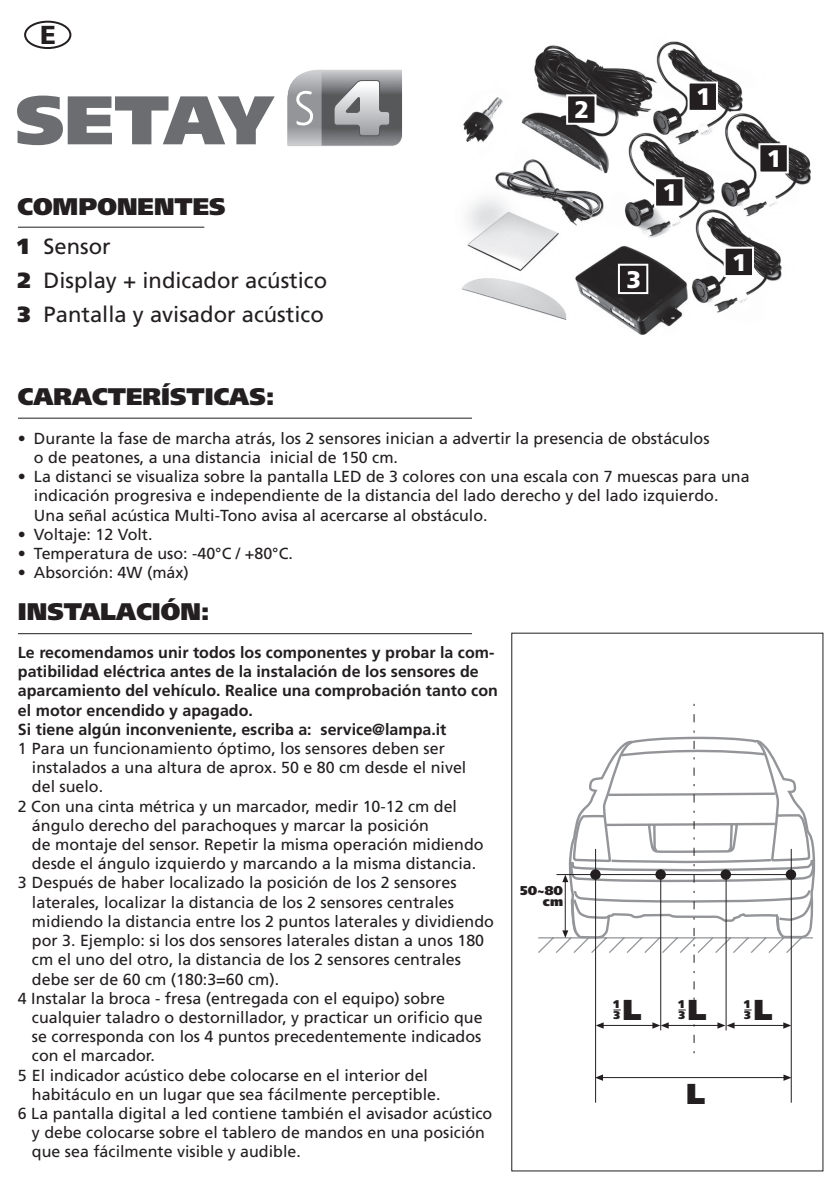
<style>
.page{position:relative;width:840px;height:1191px;background:#fff}
.page>*{position:absolute;margin:0;border:0;box-sizing:border-box;transform-origin:0 0}
.t1{font:900 28.8px "Frutiger";color:#231f20}
.t2{font:900 26px "Frutiger";color:#231f20}
.t3{font:900 24px "Frutiger";color:#231f20}
.t4{font:900 24px "Frutiger";color:#fff}
.t5{font:22px/34px "Frutiger";color:#231f20}
.t6{font:16px/19.2px "Frutiger";color:#231f20}
.t7{font:700 16px/19.2px "Frutiger";color:#231f20}
.t8{font:900 12.8px/11.2px "Frutiger";color:#231f20;text-align:right}
.t9{font:900 11.2px/11.2px "Frutiger";color:#231f20}
.s1{font-weight:900}
</style>
<div class="page">
<div style="left:24px;top:21px;width:47px;height:28px;border:2px solid #231f20;border-radius:50%"></div>
<hr style="left:18px;top:227px;width:186px;height:1px;background:#231f20">
<hr style="left:18px;top:633px;width:453px;height:1px;background:#231f20">
<hr style="left:18px;top:418px;width:453px;height:1px;background:#231f20">
<svg style="left:17px;top:96px;width:257px;height:49px"></svg>
<svg style="left:287px;top:69px;width:115px;height:77px"></svg>
<hr style="left:599px;top:1077px;width:189px;height:1px;background:#231f20">
<svg style="left:596px;top:1074px;width:6px;height:6px"></svg>
<svg style="left:783px;top:1074px;width:7px;height:6px"></svg>
<hr style="left:790px;top:849px;width:1px;height:253px;background:#231f20">
<hr style="left:595px;top:849px;width:1px;height:253px;background:#231f20">
<svg style="left:538px;top:704px;width:275px;height:355px"></svg>
<img style="left:461px;top:41px;width:350px;height:294px">
<div style="left:723px;top:247px;width:30px;height:30px;background:#231f20;border:2px solid #fff"></div>
<div style="left:758px;top:143px;width:30px;height:30px;background:#231f20;border:2px solid #fff"></div>
<div style="left:653px;top:177px;width:31px;height:31px;background:#231f20;border:2px solid #fff"></div>
<div style="left:687px;top:81px;width:30px;height:31px;background:#231f20;border:2px solid #fff"></div>
<div style="left:617px;top:264px;width:31px;height:30px;background:#231f20;border:2px solid #fff"></div>
<div style="left:566px;top:94px;width:30px;height:31px;background:#231f20;border:2px solid #fff"></div>
<h2 class="t2" style="left:40px;top:20px;width:17px">E</h2>
<h3 class="t3" style="left:17px;top:192px;width:210px">COMPONENTES</h3>
<h3 class="t5" style="left:17px;top:229px;width:311px"><span class="s1">1</span> Sensor<br><span class="s1">2</span> Display + indicador acústico<br><span class="s1">3</span> Pantalla y avisador acústico</h3>
<h3 class="t4" style="left:574px;top:95px;width:16px">2</h3>
<h3 class="t4" style="left:695px;top:83px;width:16px">1</h3>
<h3 class="t4" style="left:662px;top:178px;width:16px">1</h3>
<h3 class="t4" style="left:626px;top:265px;width:16px">3</h3>
<h3 class="t4" style="left:766px;top:144px;width:16px">1</h3>
<h3 class="t4" style="left:731px;top:248px;width:16px">1</h3>
<h3 class="t3" style="left:18px;top:382px;width:258px">CARACTERÍSTICAS:</h3>
<p class="t6" style="left:34px;top:428px;width:676px;text-indent:-16px">• Durante la fase de marcha atrás, los 2 sensores inician a advertir la presencia de obstáculos o de peatones, a una distancia inicial de 150 cm.</p>
<p class="t6" style="left:34px;top:467px;width:716px;text-indent:-16px">• La distanci se visualiza sobre la pantalla LED de 3 colores con una escala con 7 muescas para una indicación progresiva e independiente de la distancia del lado derecho y del lado izquierdo.<br>Una señal acústica Multi-Tono avisa al acercarse al obstáculo.</p>
<p class="t6" style="left:18px;top:524px;width:136px">• Voltaje: 12 Volt.</p>
<p class="t6" style="left:18px;top:544px;width:276px">• Temperatura de uso: -40°C / +80°C.</p>
<p class="t6" style="left:18px;top:563px;width:172px">• Absorción: 4W (máx)</p>
<h3 class="t3" style="left:18px;top:596px;width:193px">INSTALACIÓN:</h3>
<p class="t7" style="left:18px;top:642px;width:481px">Le recomendamos unir todos los componentes y probar la com&shy;patibilidad eléctrica antes de la instalación de los sensores de aparcamiento del vehículo. Realice una comprobación tanto con el motor encendido y apagado.<br>Si tiene algún inconveniente, escriba a: service@lampa.it</p>
<p class="t6" style="left:18px;top:738px;width:428px">1 Para un funcionamiento óptimo, los sensores deben ser</p>
<p class="t6" style="left:32px;top:758px;width:435px">instalados a una altura de aprox. 50 e 80 cm desde el nivel</p>
<p class="t6" style="left:32px;top:777px;width:73px">del suelo.</p>
<p class="t6" style="left:18px;top:796px;width:440px">2 Con una cinta métrica y un marcador, medir 10-12 cm del</p>
<p class="t6" style="left:32px;top:815px;width:398px">ángulo derecho del parachoques y marcar la posición</p>
<p class="t6" style="left:32px;top:834px;width:453px">de montaje del sensor. Repetir la misma operación midiendo</p>
<p class="t6" style="left:32px;top:854px;width:445px">desde el ángulo izquierdo y marcando a la misma distancia.</p>
<p class="t6" style="left:18px;top:873px;width:440px">3 Después de haber localizado la posición de los 2 sensores</p>
<p class="t6" style="left:32px;top:892px;width:423px">laterales, localizar la distancia de los 2 sensores centrales</p>
<p class="t6" style="left:32px;top:911px;width:463px">midiendo la distancia entre los 2 puntos laterales y dividiendo</p>
<p class="t6" style="left:32px;top:930px;width:453px">por 3. Ejemplo: si los dos sensores laterales distan a unos 180</p>
<p class="t6" style="left:32px;top:950px;width:430px">cm el uno del otro, la distancia de los 2 sensores centrales</p>
<p class="t6" style="left:32px;top:969px;width:249px">debe ser de 60 cm (180:3=60 cm).</p>
<p class="t6" style="left:18px;top:988px;width:428px">4 Instalar la broca - fresa (entregada con el equipo) sobre</p>
<p class="t6" style="left:32px;top:1007px;width:452px">cualquier taladro o destornillador, y practicar un orificio que</p>
<p class="t6" style="left:32px;top:1026px;width:450px">se corresponda con los 4 puntos precedentemente indicados</p>
<p class="t6" style="left:32px;top:1046px;width:124px">con el marcador.</p>
<p class="t6" style="left:18px;top:1065px;width:411px">5 El indicador acústico debe colocarse en el interior del</p>
<p class="t6" style="left:32px;top:1084px;width:410px">habitáculo en un lugar que sea fácilmente perceptible.</p>
<p class="t6" style="left:18px;top:1103px;width:475px">6 La pantalla digital a led contiene también el avisador acústico</p>
<p class="t6" style="left:32px;top:1122px;width:454px">y debe colocarse sobre el tablero de mandos en una posición</p>
<p class="t6" style="left:32px;top:1142px;width:270px">que sea fácilmente visible y audible.</p>
<p class="t8" style="left:520px;top:884px;width:44px">50~80 cm</p>
<p class="t9" style="left:613px;top:998px;width:8px">1<br>3</p>
<h1 class="t1" style="left:622px;top:992px;width:21px">L</h1>
<p class="t9" style="left:678px;top:998px;width:8px">1<br>3</p>
<h1 class="t1" style="left:687px;top:992px;width:21px">L</h1>
<p class="t9" style="left:743px;top:998px;width:8px">1<br>3</p>
<h1 class="t1" style="left:753px;top:992px;width:21px">L</h1>
<h1 class="t1" style="left:685px;top:1076px;width:21px">L</h1>
</div>
